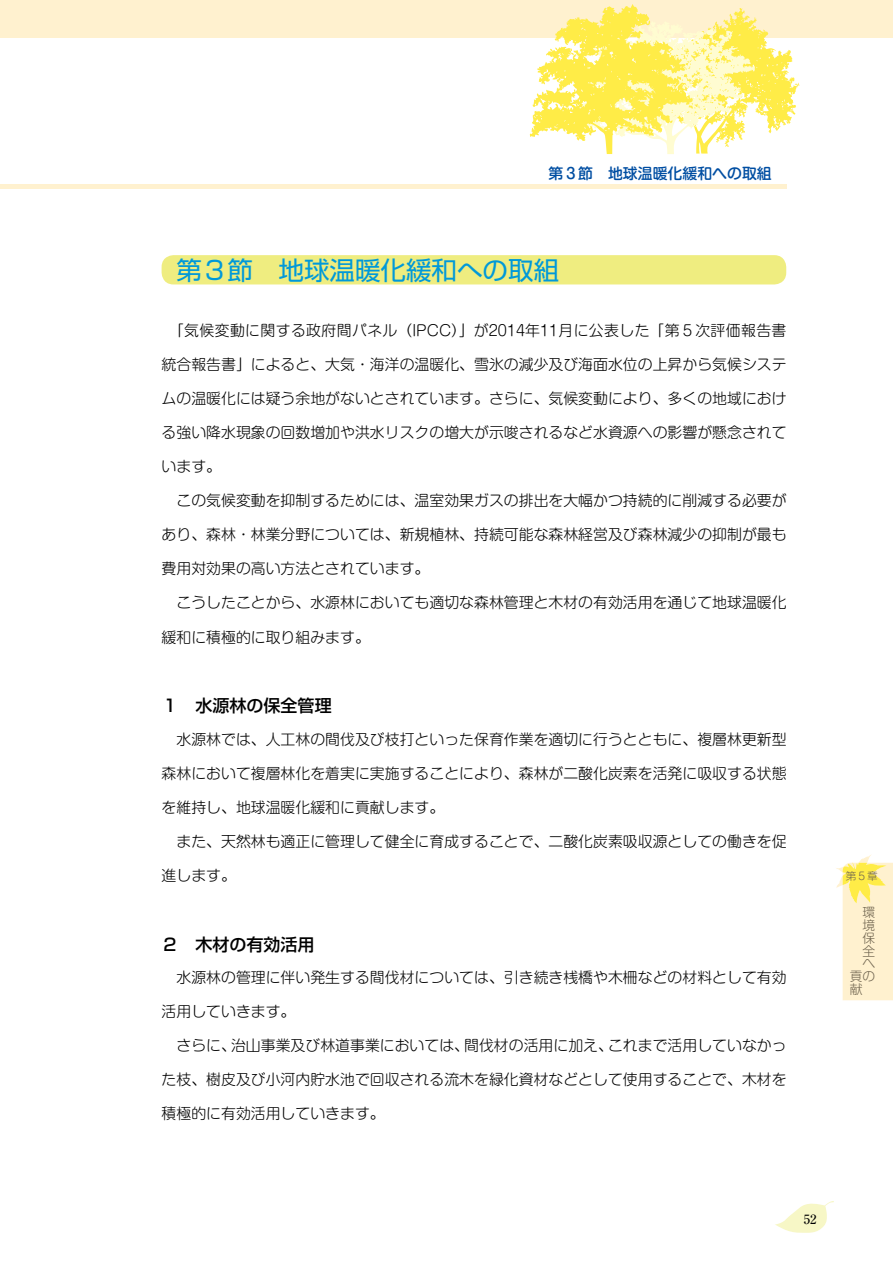
<style>
.page{position:relative;width:893px;height:1263px;background:#fff}
.page>*{position:absolute;margin:0;border:0;box-sizing:border-box;transform-origin:0 0}
.t1{font:25.5px "Shin Go Pr 6 N";color:#0099d9}
.t2{font:500 16.95px "Shin Go Pr 6 N";color:#000}
.t3{font:300 14.85px "Shin M Go Pr 6 N";color:#000}
.t4{font:300 14.85px "Shin M Go Pr 6 N";letter-spacing:.025em;color:#000}
.t5{font:500 14.85px "Shin M Go Pr 6 N";color:#004ea2}
.t6{font:300 12.75px "Shin M Go Pr 6 N";color:#706550}
.t7{font:500 12.75px "Ryumin Pr 6 N";color:#000}
.t8{font:300 10.65px "Shin M Go Pr 6 N";color:#706550}
</style>
<div class="page">
<svg style="left:836px;top:855px;width:57px;height:145px;background:#fff2c6"></svg>
<svg style="left:775px;top:1201px;width:59px;height:32px"></svg>
<hr style="left:0;top:185px;width:787px;height:4px;background:#fff1cf">
<div style="left:0;top:0;width:893px;height:38px;background:#fff1cf"></div>
<svg style="left:529px;top:4px;width:271px;height:150px"></svg>
<div style="left:162px;top:255px;width:624px;height:29px;background:#efed80;border-radius:12px"></div>
<p class="t5" style="left:549px;top:161px;width:225px">第３節　地球温暖化緩和への取組</p>
<h1 class="t1" style="left:176px;top:249px;width:384px">第３節　地球温暖化緩和への取組</h1>
<p class="t4" style="left:169px;top:319px;width:619px">「気候変動に関する政府間パネル（IPCC）」が2014年11月に公表した「第５次評価報告書</p>
<p class="t3" style="left:162px;top:353px;width:627px">統合報告書」によると、大気・海洋の温暖化、雪氷の減少及び海面水位の上昇から気候システ</p>
<p class="t3" style="left:162px;top:387px;width:627px">ムの温暖化には疑う余地がないとされています。さらに、気候変動により、多くの地域におけ</p>
<p class="t3" style="left:162px;top:421px;width:627px">る強い降水現象の回数増加や洪水リスクの増大が示唆されるなど水資源への影響が懸念されて</p>
<p class="t3" style="left:162px;top:455px;width:61px">います。</p>
<p class="t3" style="left:176px;top:489px;width:612px">この気候変動を抑制するためには、温室効果ガスの排出を大幅かつ持続的に削減する必要が</p>
<p class="t3" style="left:162px;top:523px;width:627px">あり、森林・林業分野については、新規植林、持続可能な森林経営及び森林減少の抑制が最も</p>
<p class="t3" style="left:162px;top:557px;width:269px">費用対効果の高い方法とされています。</p>
<p class="t3" style="left:176px;top:591px;width:612px">こうしたことから、水源林においても適切な森林管理と木材の有効活用を通じて地球温暖化</p>
<p class="t3" style="left:162px;top:625px;width:210px">緩和に積極的に取り組みます。</p>
<p class="t2" style="left:162px;top:692px;width:172px">１　水源林の保全管理</p>
<p class="t3" style="left:176px;top:727px;width:612px">水源林では、人工林の間伐及び枝打といった保育作業を適切に行うとともに、複層林更新型</p>
<p class="t3" style="left:162px;top:761px;width:627px">森林において複層林化を着実に実施することにより、森林が二酸化炭素を活発に吸収する状態</p>
<p class="t3" style="left:162px;top:795px;width:284px">を維持し、地球温暖化緩和に貢献します。</p>
<p class="t3" style="left:176px;top:829px;width:612px">また、天然林も適正に管理して健全に育成することで、二酸化炭素吸収源としての働きを促</p>
<p class="t3" style="left:162px;top:863px;width:76px">進します。</p>
<p class="t2" style="left:162px;top:930px;width:155px">２　木材の有効活用</p>
<p class="t3" style="left:176px;top:965px;width:612px">水源林の管理に伴い発生する間伐材については、引き続き桟橋や木柵などの材料として有効</p>
<p class="t3" style="left:162px;top:999px;width:135px">活用していきます。</p>
<p class="t3" style="left:176px;top:1033px;width:612px">さらに、治山事業及び林道事業においては、間伐材の活用に加え、これまで活用していなかっ</p>
<p class="t3" style="left:162px;top:1067px;width:627px">た枝、樹皮及び小河内貯水池で回収される流木を緑化資材などとして使用することで、木材を</p>
<p class="t3" style="left:162px;top:1101px;width:225px">積極的に有効活用していきます。</p>
<p class="t8" style="left:846px;top:867px;width:33px">第５章</p>
<p class="t6" style="left:863px;top:902px;width:14px">環</p>
<p class="t6" style="left:863px;top:915px;width:14px">境</p>
<p class="t6" style="left:863px;top:928px;width:14px">保</p>
<p class="t6" style="left:863px;top:940px;width:14px">全</p>
<p class="t6" style="left:863px;top:953px;width:14px">へ</p>
<p class="t6" style="left:850px;top:966px;width:26px">貢の</p>
<p class="t6" style="left:850px;top:979px;width:14px">献</p>
<p class="t7" style="left:804px;top:1210px;width:14px">52</p>
</div>
